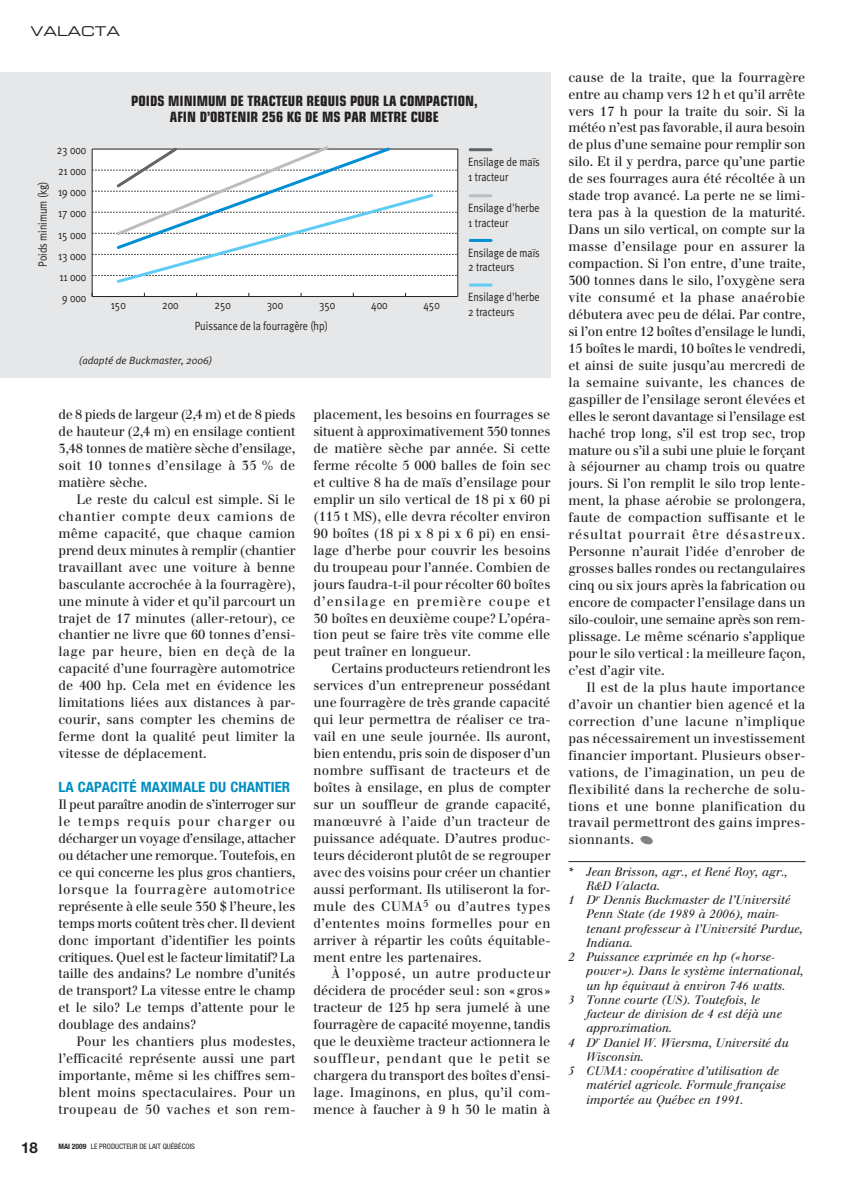
<style>
.page{position:relative;width:864px;height:1179px;background:#fff}
.page>*{position:absolute;margin:0;border:0;box-sizing:border-box;transform-origin:0 0}
.t1{font:700 15px "Helvetica Neue";color:#231f20}
.t2{font:700 condensed 14.25px/16.5px "Eurostile";color:#231f20;text-align:center}
.t3{font:700 condensed 14.25px "Helvetica Neue";color:#008ec1;scale:1.05 1}
.t4{font:13.5px "Eurostile Extended Two";color:#231f20}
.t5{font:13.35px/17px "Walbaum";color:#231f20;text-align:justify}
.t6{font:italic 12px "Walbaum";color:#231f20}
.t7{font:12px/14.4px "Meta Plus Normal";color:#231f20;scale:.85 1}
.t8{font:italic 10.5px "Meta Plus Normal";color:#231f20}
.t9{font:condensed 7.5px "Helvetica Neue";color:#231f20}
.s1{font-weight:700}
</style>
<div class="page">
<hr style="left:568px;top:861px;width:238px;height:1px;background:#231f20">
<svg style="left:640px;top:836px;width:13px;height:9px"></svg>
<div style="left:0;top:72px;width:550px;height:306px;background:#e6e7e8"></div>
<div style="left:92px;top:149px;width:366px;height:148px;background:#fff"></div>
<hr style="left:457px;top:149px;width:1px;height:148px;background:#231f20">
<hr style="left:92px;top:149px;width:1px;height:148px;background:#231f20">
<hr style="left:92px;top:296px;width:366px;height:1px;background:#231f20">
<hr style="left:470px;top:148px;width:21px;height:3px;background:#636466">
<hr style="left:470px;top:194px;width:21px;height:3px;background:#bbbdc0">
<hr style="left:470px;top:239px;width:21px;height:3px;background:#008fd4">
<hr style="left:470px;top:284px;width:21px;height:3px;background:#5eccf5">
<svg style="left:92px;top:146px;width:366px;height:139px"></svg>
<p class="t4" style="left:30px;top:27px;width:91px">VALACTA</p>
<p class="t2" style="left:131px;top:94px;width:348px">POIDS MINIMUM DE TRACTEUR REQUIS POUR LA COMPACTION,<br>AFIN D’OBTENIR 256 KG DE MS PAR METRE CUBE</p>
<p class="t7" style="left:37px;top:267px;width:102px;rotate:-90deg">Poids minimum (kg)</p>
<p class="t7" style="left:57px;top:144px;width:36px">23 000</p>
<p class="t7" style="left:58px;top:165px;width:35px">21 000</p>
<p class="t7" style="left:58px;top:186px;width:35px">19 000</p>
<p class="t7" style="left:58px;top:207px;width:35px">17 000</p>
<p class="t7" style="left:58px;top:228px;width:35px">15 000</p>
<p class="t7" style="left:58px;top:250px;width:35px">13 000</p>
<p class="t7" style="left:59px;top:271px;width:33px">11 000</p>
<p class="t7" style="left:62px;top:292px;width:30px">9 000</p>
<p class="t7" style="left:111px;top:299px;width:19px">150</p>
<p class="t7" style="left:162px;top:299px;width:21px">200</p>
<p class="t7" style="left:215px;top:299px;width:21px">250</p>
<p class="t7" style="left:267px;top:299px;width:21px">300</p>
<p class="t7" style="left:319px;top:299px;width:21px">350</p>
<p class="t7" style="left:371px;top:299px;width:21px">400</p>
<p class="t7" style="left:423px;top:299px;width:21px">450</p>
<p class="t7" style="left:195px;top:320px;width:158px">Puissance de la fourragère (hp)</p>
<p class="t8" style="left:79px;top:355px;width:135px">(adapté de Buckmaster, 2006)</p>
<p class="t7" style="left:468px;top:156px;width:86px">Ensilage de maïs<br>1 tracteur</p>
<p class="t7" style="left:468px;top:202px;width:86px">Ensilage d'herbe<br>1 tracteur</p>
<p class="t7" style="left:468px;top:247px;width:86px">Ensilage de maïs<br>2 tracteurs</p>
<p class="t7" style="left:468px;top:291px;width:86px">Ensilage d'herbe<br>2 tracteurs</p>
<p class="t1" style="left:21px;top:1142px;width:18px">18</p>
<p class="t5" style="left:58px;top:407px;width:239px">de 8 pieds de largeur (2,4 m) et de 8 pieds de hauteur (2,4 m) en ensilage contient 3,48 tonnes de matière sèche d’ensilage, soit 10 tonnes d’ensilage à 35 % de matière sèche.</p>
<p class="t5" style="left:58px;top:492px;width:239px;text-indent:18px">Le reste du calcul est simple. Si le chantier compte deux camions de même capacité, que chaque camion prend deux minutes à remplir (chantier travaillant avec une voiture à benne basculante accrochée à la fourragère), une minute à vider et qu’il parcourt un trajet de 17 minutes (aller-retour), ce chantier ne livre que 60 tonnes d’ensi&shy;lage par heure, bien en deçà de la capacité d’une fourragère automotrice de 400 hp. Cela met en évidence les limitations liées aux distances à par&shy;courir, sans compter les chemins de ferme dont la qualité peut limiter la vitesse de déplacement.</p>
<p class="t3" style="left:58px;top:782px;width:222px">LA CAPACITÉ MAXIMALE DU CHANTIER</p>
<p class="t5" style="left:58px;top:797px;width:239px">Il peut paraître anodin de s’interroger sur le temps requis pour charger ou décharger un voyage d’ensilage, attacher ou détacher une remorque. Toutefois, en ce qui concerne les plus gros chantiers, lorsque la fourragère automotrice représente à elle seule 350 $ l’heure, les temps morts coûtent très cher. Il devient donc important d’identifier les points critiques. Quel est le facteur limitatif? La taille des andains? Le nombre d’unités de transport? La vitesse entre le champ et le silo? Le temps d’attente pour le doublage des andains?</p>
<p class="t5" style="left:58px;top:1034px;width:239px;text-indent:18px">Pour les chantiers plus modestes, l’efficacité représente aussi une part importante, même si les chiffres sem&shy;blent moins spectaculaires. Pour un troupeau de 50 vaches et son rem-</p>
<p class="t9" style="left:58px;top:1143px;width:138px"><span class="s1">MAI 2009</span> LE PRODUCTEUR DE LAIT QUÉBÉCOIS</p>
<p class="t5" style="left:314px;top:407px;width:239px">placement, les besoins en fourrages se situent à approximativement 350 tonnes de matière sèche par année. Si cette ferme récolte 5 000 balles de foin sec et cultive 8 ha de maïs d’ensilage pour emplir un silo vertical de 18 pi x 60 pi (115 t MS), elle devra récolter environ 90 boîtes (18 pi x 8 pi x 6 pi) en ensi&shy;lage d’herbe pour couvrir les besoins du troupeau pour l’année. Combien de jours faudra-t-il pour récolter 60 boîtes d’ensilage en première coupe et 30 boîtes en deuxième coupe? L’opéra&shy;tion peut se faire très vite comme elle peut traîner en longueur.</p>
<p class="t5" style="left:314px;top:662px;width:239px;text-indent:18px">Certains producteurs retiendront les services d’un entrepreneur possédant une fourragère de très grande capacité qui leur permettra de réaliser ce tra&shy;vail en une seule journée. Ils auront, bien entendu, pris soin de disposer d’un nombre suffisant de tracteurs et de boîtes à ensilage, en plus de compter sur un souffleur de grande capacité, manœuvré à l’aide d’un tracteur de puissance adéquate. D’autres produc&shy;teurs décideront plutôt de se regrouper avec des voisins pour créer un chantier aussi performant. Ils utiliseront la for&shy;mule des CUMA<sup>5</sup> ou d’autres types d’ententes moins formelles pour en arriver à répartir les coûts équitable&shy;ment entre les partenaires.</p>
<p class="t5" style="left:314px;top:967px;width:239px;text-indent:18px">À l’opposé, un autre producteur décidera de procéder seul: son «gros» tracteur de 125 hp sera jumelé à une fourragère de capacité moyenne, tandis que le deuxième tracteur actionnera le souffleur, pendant que le petit se chargera du transport des boîtes d’ensi&shy;lage. Imaginons, en plus, qu’il com&shy;mence à faucher à 9 h 30 le matin à</p>
<p class="t5" style="left:569px;top:70px;width:239px">cause de la traite, que la fourragère entre au champ vers 12 h et qu’il arrête vers 17 h pour la traite du soir. Si la météo n’est pas favorable, il aura besoin de plus d’une semaine pour remplir son silo. Et il y perdra, parce qu’une partie de ses fourrages aura été récoltée à un stade trop avancé. La perte ne se limi&shy;tera pas à la question de la maturité.<br>Dans un silo vertical, on compte sur la masse d’ensilage pour en assurer la compaction. Si l’on entre, d’une traite, 300 tonnes dans le silo, l’oxygène sera vite consumé et la phase anaérobie débutera avec peu de délai. Par contre, si l’on entre 12 boîtes d’ensilage le lundi, 15 boîtes le mardi, 10 boîtes le vendredi, et ainsi de suite jusqu’au mercredi de la semaine suivante, les chances de gaspiller de l’ensilage seront élevées et elles le seront davantage si l’ensilage est haché trop long, s’il est trop sec, trop mature ou s’il a subi une pluie le forçant à séjourner au champ trois ou quatre jours. Si l’on remplit le silo trop lente&shy;ment, la phase aérobie se prolongera, faute de compaction suffisante et le résultat pourrait être désastreux.<br>Personne n’aurait l’idée d’enrober de grosses balles rondes ou rectangulaires cinq ou six jours après la fabrication ou encore de compacter l’ensilage dans un silo-couloir, une semaine après son rem&shy;plissage. Le même scénario s’applique pour le silo vertical : la meilleure façon, c’est d’agir vite.</p>
<p class="t5" style="left:569px;top:680px;width:239px;text-indent:18px">Il est de la plus haute importance d’avoir un chantier bien agencé et la correction d’une lacune n’implique pas nécessairement un investissement financier important. Plusieurs obser&shy;vations, de l’imagination, un peu de flexibilité dans la recherche de solu&shy;tions et une bonne planification du travail permettront des gains impres&shy;sionnants.</p>
<p class="t6" style="left:568px;top:867px;width:221px">* Jean Brisson, agr., et René Roy, agr.,</p>
<p class="t6" style="left:587px;top:881px;width:75px">R&amp;D Valacta.</p>
<p class="t6" style="left:568px;top:895px;width:224px">1 D<sup>r</sup> Dennis Buckmaster de l’Université</p>
<p class="t6" style="left:586px;top:910px;width:194px">Penn State (de 1989 à 2006), main-</p>
<p class="t6" style="left:586px;top:924px;width:218px">tenant professeur à l’Université Purdue,</p>
<p class="t6" style="left:586px;top:938px;width:48px">Indiana.</p>
<p class="t6" style="left:568px;top:952px;width:208px">2 Puissance exprimée en hp (« horse-</p>
<p class="t6" style="left:586px;top:967px;width:219px">power »). Dans le système international,</p>
<p class="t6" style="left:586px;top:981px;width:201px">un hp équivaut à environ 746 watts.</p>
<p class="t6" style="left:568px;top:995px;width:193px">3 Tonne courte (US). Toutefois, le</p>
<p class="t6" style="left:586px;top:1009px;width:197px">facteur de division de 4 est déjà une</p>
<p class="t6" style="left:586px;top:1024px;width:87px">approximation.</p>
<p class="t6" style="left:568px;top:1038px;width:222px">4 D<sup>r</sup> Daniel W. Wiersma, Université du</p>
<p class="t6" style="left:586px;top:1052px;width:59px">Wisconsin.</p>
<p class="t6" style="left:568px;top:1066px;width:212px">5 CUMA : coopérative d’utilisation de</p>
<p class="t6" style="left:586px;top:1081px;width:201px">matériel agricole. Formule française</p>
<p class="t6" style="left:586px;top:1095px;width:159px">importée au Québec en 1991.</p>
</div>
